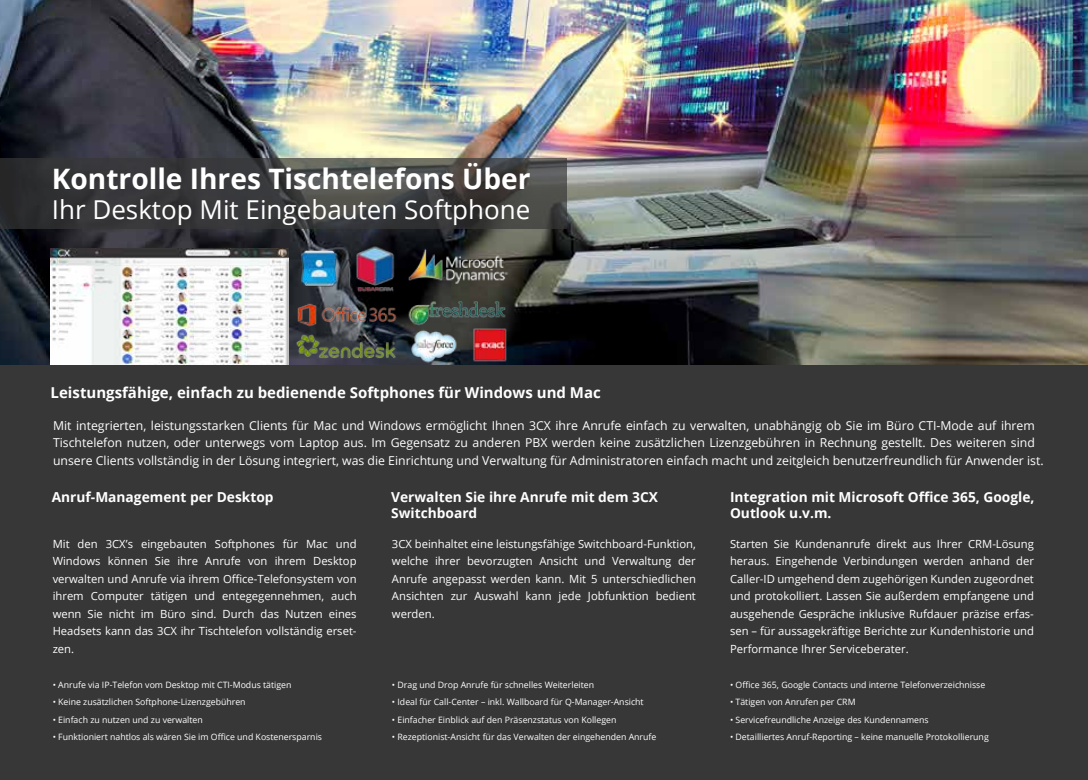
<style>
.page{position:relative;width:1088px;height:780px;background:#fff}
.page>*{position:absolute;margin:0;border:0;box-sizing:border-box;transform-origin:0 0}
.t1{font:700 28.12px "Open Sans";color:#fff}
.t2{font:26px "Open Sans";color:#fff}
.t3{font:700 15px "Open Sans";color:#fff}
.t4{font:700 13.75px/16.5px "Open Sans";color:#fff}
.t5{font:12.25px/17.5px "Open Sans";color:#fff}
.t6{font:11.25px/17.5px "Open Sans";color:#fff;text-align:justify}
.t7{font:8.75px "Open Sans";color:#fff}
</style>
<div class="page">
<img style="left:0;top:0;width:1088px;height:365px">
<img style="left:51px;top:248px;width:237px;height:117px">
<img style="left:291px;top:242px;width:221px;height:123px">
<svg style="left:0;top:158px;width:566px;height:70px;background:#3d3d3e"></svg>
<div style="left:0;top:365px;width:1088px;height:415px;background:#373737"></div>
<h1 class="t1" style="left:52px;top:158px;width:480px">Kontrolle Ihres Tischtelefons Über</h1>
<h2 class="t2" style="left:52px;top:191px;width:480px">Ihr Desktop Mit Eingebauten Softphone</h2>
<h3 class="t3" style="left:51px;top:382px;width:552px">Leistungsfähige, einfach zu bedienende Softphones für Windows und Mac</h3>
<p class="t5" style="left:53px;top:416px;width:992px">Mit integrierten, leistungsstarken Clients für Mac und Windows ermöglicht Ihnen 3CX ihre Anrufe einfach zu verwalten, unabhängig ob Sie im Büro CTI-Mode auf ihrem<br>Tischtelefon nutzen, oder unterwegs vom Laptop aus. Im Gegensatz zu anderen PBX werden keine zusätzlichen Lizenzgebühren in Rechnung gestellt. Des weiteren sind unsere Clients vollständig in der Lösung integriert, was die Einrichtung und Verwaltung für Administratoren einfach macht und zeitgleich benutzerfreundlich für Anwender ist.</p>
<p class="t4" style="left:52px;top:488px;width:223px">Anruf-Management per Desktop</p>
<p class="t4" style="left:391px;top:488px;width:268px">Verwalten Sie ihre Anrufe mit dem 3CX<br>Switchboard</p>
<p class="t4" style="left:730px;top:488px;width:306px">Integration mit Microsoft Office 365, Google,<br>Outlook u.v.m.</p>
<p class="t6" style="left:53px;top:534px;width:305px">Mit den 3CX’s eingebauten Softphones für Mac und Windows können Sie ihre Anrufe von ihrem Desktop verwalten und Anrufe via ihrem Office-Telefonsystem von ihrem Computer tätigen und entegegennehmen, auch wenn Sie nicht im Büro sind. Durch das Nutzen eines Headsets kann das 3CX ihr Tischtelefon vollständig erset&shy;zen.</p>
<p class="t7" style="left:53px;top:678px;width:240px">• Anrufe via IP-Telefon vom Desktop mit CTI-Modus tätigen</p>
<p class="t7" style="left:53px;top:696px;width:194px">• Keine zusätzlichen Softphone-Lizenzgebühren</p>
<p class="t7" style="left:53px;top:713px;width:152px">• Einfach zu nutzen und zu verwalten</p>
<p class="t7" style="left:53px;top:731px;width:271px">• Funktioniert nahtlos als wären Sie im Office und Kostenersparnis</p>
<p class="t6" style="left:392px;top:534px;width:305px">3CX beinhaltet eine leistungsfähige Switchboard-Funktion, welche ihrer bevorzugten Ansicht und Verwaltung der Anrufe angepasst werden kann. Mit 5 unterschiedlichen Ansichten zur Auswahl kann jede Jobfunktion bedient werden.</p>
<p class="t6" style="left:730px;top:534px;width:306px">Starten Sie Kundenanrufe direkt aus Ihrer CRM-Lösung heraus. Eingehende Verbindungen werden anhand der Caller-ID umgehend dem zugehörigen Kunden zugeordnet und protokolliert. Lassen Sie außerdem empfangene und ausgehende Gespräche inklusive Rufdauer präzise erfas&shy;sen – für aussagekräftige Berichte zur Kundenhistorie und Performance Ihrer Serviceberater.</p>
<p class="t7" style="left:730px;top:678px;width:257px">• Office 365, Google Contacts und interne Telefonverzeichnisse</p>
<p class="t7" style="left:730px;top:696px;width:127px">• Tätigen von Anrufen per CRM</p>
<p class="t7" style="left:730px;top:713px;width:200px">• Servicefreundliche Anzeige des Kundennamens</p>
<p class="t7" style="left:730px;top:731px;width:260px">• Detailliertes Anruf-Reporting – keine manuelle Protokollierung</p>
<p class="t7" style="left:392px;top:678px;width:204px">• Drag und Drop Anrufe für schnelles Weiterleiten</p>
<p class="t7" style="left:392px;top:696px;width:253px">• Ideal für Call-Center – inkl. Wallboard für Q-Manager-Ansicht</p>
<p class="t7" style="left:392px;top:713px;width:226px">• Einfacher Einblick auf den Präsenzstatus von Kollegen</p>
<p class="t7" style="left:392px;top:731px;width:266px">• Rezeptionist-Ansicht für das Verwalten der eingehenden Anrufe</p>
</div>
